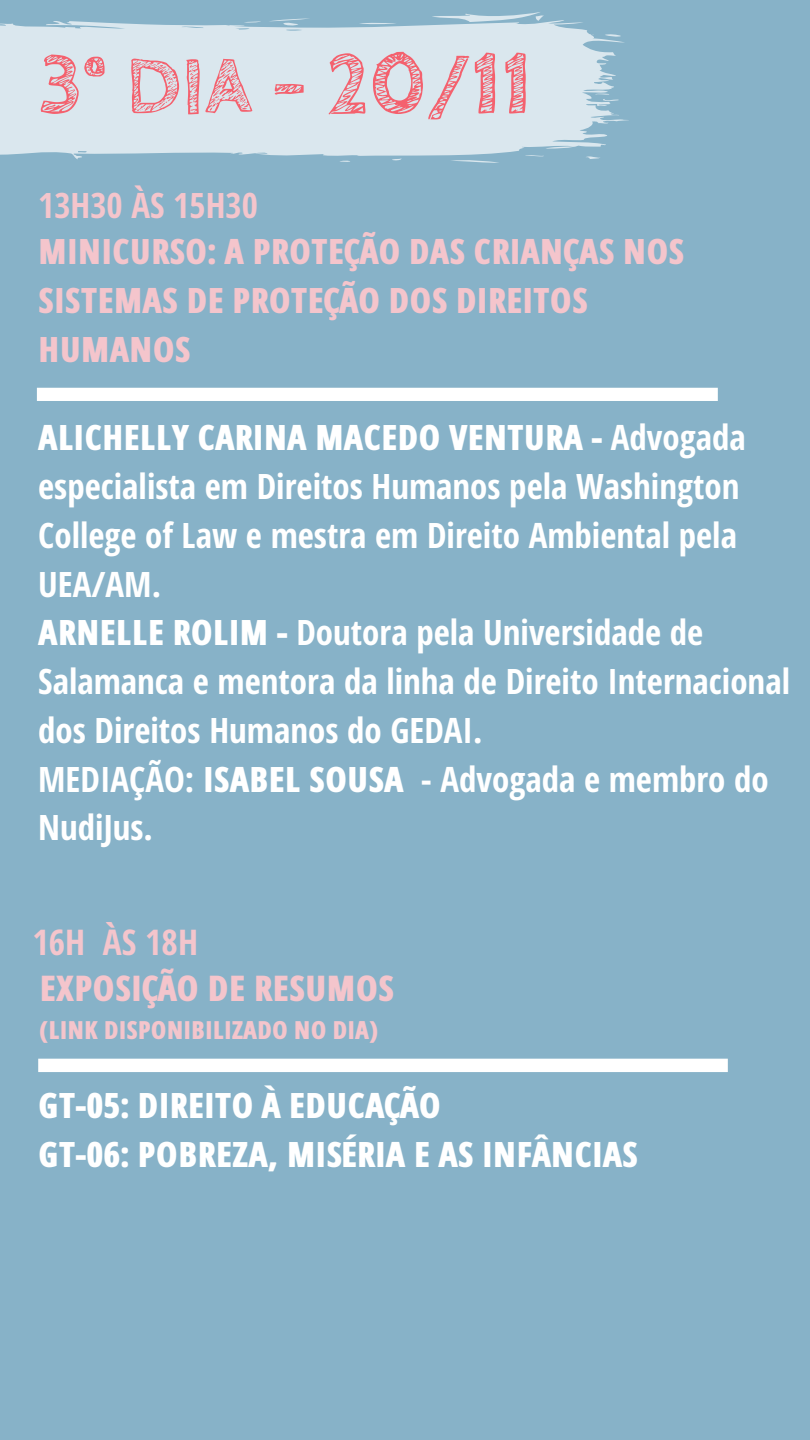
<style>
.page{position:relative;width:810px;height:1440px;background:#87b2c8}
.page>*{position:absolute;margin:0;border:0;box-sizing:border-box;transform-origin:0 0}
.t1{font:700 83.6px "Cabin Sketch";color:#f4616e}
.t2{font:800 35.4px "Open Sans Hebrew Condensed";color:#f4c5cc}
.t3{font:700 35.4px "Open Sans Hebrew Condensed";color:#f4c5cc}
.t4{font:700 35px/48.8px "Open Sans Hebrew Condensed";color:#fff}
.t5{font:800 35px/48.8px "Open Sans Hebrew Condensed";color:#f4c5cc}
.t6{font:800 35px/48.8px "Open Sans Hebrew Condensed";color:#fff}
.t7{font:700 35px "Open Sans Hebrew Condensed";color:#f4c5cc}
.t8{font:800 25px "Open Sans Hebrew Condensed";color:#f4c5cc}
.s1{font-weight:800}
</style>
<div class="page">
<svg style="left:0;top:12px;width:629px;height:151px;fill:#dae7ee"></svg>
<div style="left:37px;top:388px;width:681px;height:13px;background:#fff"></div>
<div style="left:38px;top:1059px;width:690px;height:13px;background:#fff"></div>
<h1 class="t1" style="left:38px;top:39px;width:496px">3° DIA - 20/11</h1>
<p class="t7" style="left:38px;top:180px;width:221px">13H30 ÀS 15H30</p>
<p class="t5" style="left:38px;top:226px;width:648px">MINICURSO: A PROTEÇÃO DAS CRIANÇAS NOS<br>SISTEMAS DE PROTEÇÃO DOS DIREITOS<br>HUMANOS</p>
<p class="t4" style="left:38px;top:412px;width:753px"><span class="s1">ALICHELLY CARINA MACEDO VENTURA -</span> Advogada especialista em Direitos Humanos pela Washington College of Law e mestra em Direito Ambiental pela UEA/AM.<br><span class="s1">ARNELLE ROLIM -</span> Doutora pela Universidade de Salamanca e mentora da linha de Direito Internacional dos Direitos Humanos do GEDAI.<br>MEDIAÇÃO: <span class="s1">ISABEL SOUSA</span> - Advogada e membro do NudiJus.</p>
<p class="t3" style="left:32px;top:917px;width:167px">16H ÀS 18H</p>
<p class="t2" style="left:40px;top:963px;width:356px">EXPOSIÇÃO DE RESUMOS</p>
<p class="t8" style="left:40px;top:1012px;width:340px">(LINK DISPONIBILIZADO NO DIA)</p>
<p class="t6" style="left:38px;top:1080px;width:601px">GT-05: DIREITO À EDUCAÇÃO<br>GT-06: POBREZA, MISÉRIA E AS INFÂNCIAS</p>
</div>
